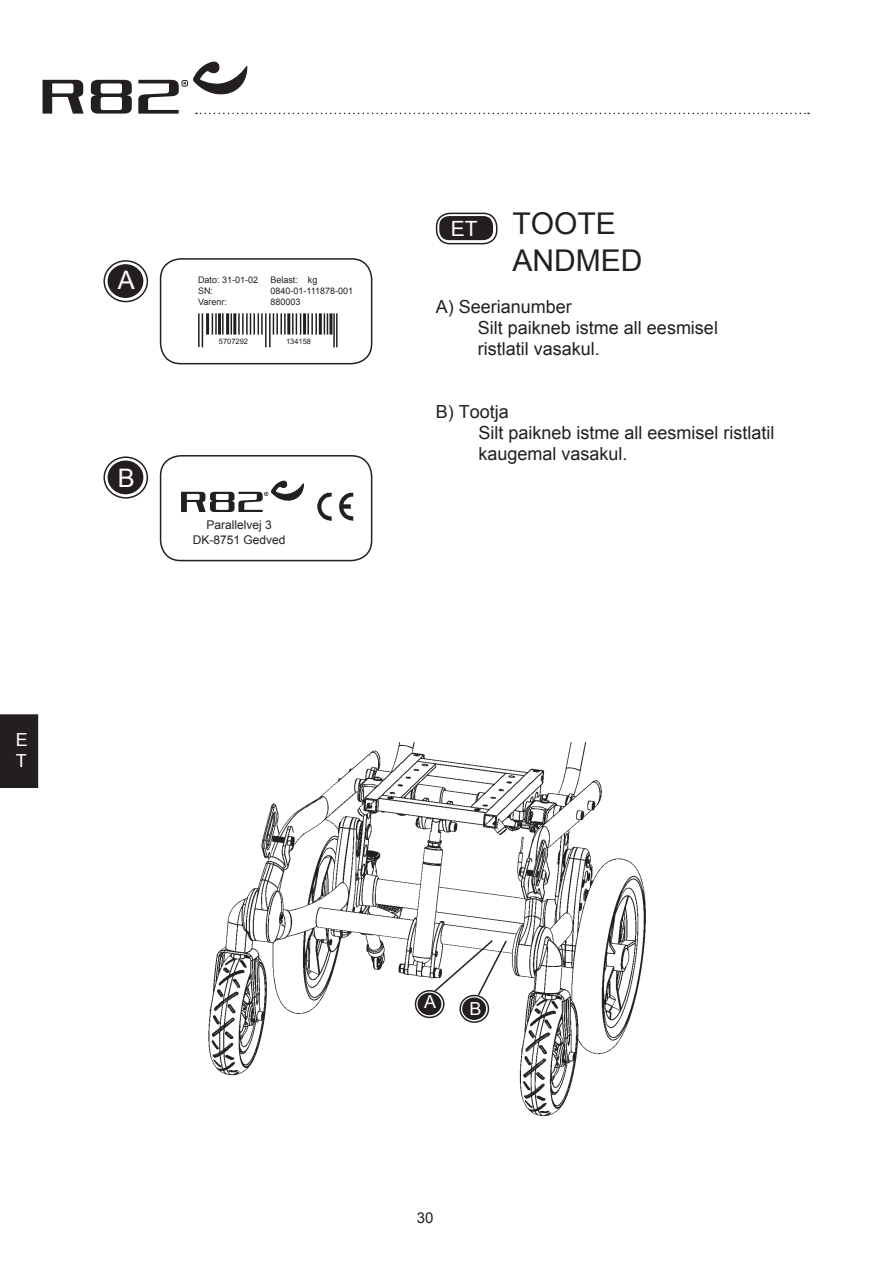
<style>
.page{position:relative;width:893px;height:1263px;background:#fff}
.page>*{position:absolute;margin:0;border:0;box-sizing:border-box;transform-origin:0 0}
.Overskrift{font:30px/36px "Arial";color:#231f20}
.t1{font:25.5px "Arial";color:#fff}
.Landemærke{font:21px "Arial";color:#fff}
.Advarselstekst{font:18px/21px "Arial";color:#231f20}
.Brødtekst{font:18px "Arial";color:#231f20}
.t2{font:18px/21.6px "Arial";color:#fff}
.t3{font:15px "Arial";color:#231f20}
.t4{font:12px "Arial";color:#231f20}
.t5{font:9px "Arial";color:#231f20}
.t6{font:7.5px "Arial";color:#231f20}
</style>
<div class="page">
<svg style="left:43px;top:80px;width:41px;height:34px"></svg>
<svg style="left:91px;top:80px;width:41px;height:34px"></svg>
<svg style="left:138px;top:62px;width:671px;height:52px"></svg>
<div style="left:440px;top:217px;width:52px;height:22px;background:#231f20;border-radius:9px"></div>
<div style="left:439px;top:216px;width:54px;height:24px;border:2px solid #231f20;border-radius:9px"></div>
<div style="left:436px;top:213px;width:61px;height:31px;border:2px solid #231f20;border-radius:14px"></div>
<img style="left:208px;top:743px;width:438px;height:373px">
<div style="left:103px;top:260px;width:45px;height:42px;border:2px solid #231f20;border-radius:50%"></div>
<div style="left:108px;top:265px;width:35px;height:32px;background:#231f20;border-radius:50%"></div>
<div style="left:108px;top:264px;width:35px;height:34px;border:2px solid #231f20;border-radius:50%"></div>
<div style="left:103px;top:456px;width:45px;height:43px;border:2px solid #231f20;border-radius:50%"></div>
<div style="left:108px;top:461px;width:35px;height:32px;background:#231f20;border-radius:50%"></div>
<div style="left:108px;top:460px;width:35px;height:34px;border:2px solid #231f20;border-radius:50%"></div>
<div style="left:160px;top:258px;width:212px;height:106px;border:2px solid #231f20;border-radius:20px"></div>
<hr style="left:198px;top:313px;width:2px;height:34px;background:#231f20">
<hr style="left:202px;top:313px;width:1px;height:34px;background:#231f20">
<hr style="left:206px;top:313px;width:3px;height:22px;background:#231f20">
<svg style="left:212px;top:313px;width:1px;height:22px"></svg>
<hr style="left:215px;top:313px;width:2px;height:22px;background:#231f20">
<hr style="left:218px;top:313px;width:3px;height:22px;background:#231f20">
<hr style="left:222px;top:313px;width:2px;height:22px;background:#231f20">
<hr style="left:226px;top:313px;width:3px;height:22px;background:#231f20">
<svg style="left:231px;top:313px;width:1px;height:22px"></svg>
<hr style="left:233px;top:313px;width:3px;height:22px;background:#231f20">
<hr style="left:238px;top:313px;width:2px;height:22px;background:#231f20">
<hr style="left:242px;top:313px;width:2px;height:22px;background:#231f20">
<hr style="left:246px;top:313px;width:2px;height:22px;background:#231f20">
<svg style="left:250px;top:313px;width:1px;height:22px"></svg>
<hr style="left:253px;top:313px;width:2px;height:22px;background:#231f20">
<svg style="left:258px;top:313px;width:1px;height:22px"></svg>
<hr style="left:261px;top:313px;width:2px;height:22px;background:#231f20">
<hr style="left:265px;top:313px;width:2px;height:34px;background:#231f20">
<hr style="left:269px;top:313px;width:2px;height:34px;background:#231f20">
<svg style="left:273px;top:313px;width:1px;height:22px"></svg>
<hr style="left:276px;top:313px;width:2px;height:22px;background:#231f20">
<hr style="left:280px;top:313px;width:2px;height:22px;background:#231f20">
<hr style="left:284px;top:313px;width:2px;height:22px;background:#231f20">
<hr style="left:287px;top:313px;width:3px;height:22px;background:#231f20">
<hr style="left:292px;top:313px;width:2px;height:22px;background:#231f20">
<svg style="left:296px;top:313px;width:5px;height:22px"></svg>
<hr style="left:303px;top:313px;width:3px;height:22px;background:#231f20">
<hr style="left:307px;top:313px;width:2px;height:22px;background:#231f20">
<hr style="left:311px;top:313px;width:2px;height:22px;background:#231f20">
<hr style="left:315px;top:313px;width:2px;height:22px;background:#231f20">
<hr style="left:319px;top:313px;width:3px;height:22px;background:#231f20">
<svg style="left:324px;top:313px;width:4px;height:22px"></svg>
<hr style="left:333px;top:313px;width:2px;height:34px;background:#231f20">
<hr style="left:336px;top:313px;width:2px;height:34px;background:#231f20">
<hr style="left:329px;top:313px;width:3px;height:22px;background:#231f20">
<div style="left:160px;top:455px;width:212px;height:106px;border:2px solid #231f20;border-radius:20px"></div>
<img style="left:317px;top:492px;width:37px;height:29px">
<svg style="left:181px;top:481px;width:123px;height:31px"></svg>
<div style="left:459px;top:995px;width:30px;height:28px;border:2px solid #231f20;border-radius:50%"></div>
<div style="left:463px;top:998px;width:22px;height:21px;background:#231f20;border-radius:50%"></div>
<div style="left:462px;top:997px;width:24px;height:23px;border:2px solid #231f20;border-radius:50%"></div>
<div style="left:415px;top:990px;width:30px;height:28px;border:2px solid #231f20;border-radius:50%"></div>
<div style="left:418px;top:993px;width:23px;height:21px;background:#231f20;border-radius:50%"></div>
<div style="left:418px;top:993px;width:23px;height:22px;border:2px solid #231f20;border-radius:50%"></div>
<svg style="left:433px;top:938px;width:75px;height:59px"></svg>
<div style="left:0;top:714px;width:38px;height:74px;background:#231f20"></div>
<p class="t2" style="left:16px;top:728px;width:14px">E<br>T</p>
<p class="t1" style="left:118px;top:263px;width:19px">A</p>
<p class="t1" style="left:118px;top:460px;width:19px">B</p>
<p class="t5" style="left:198px;top:274px;width:62px">Dato: 31-01-02</p>
<p class="t5" style="left:270px;top:274px;width:49px">Belast: kg</p>
<p class="t5" style="left:198px;top:285px;width:17px">SN:</p>
<p class="t5" style="left:270px;top:285px;width:84px">0840-01-111878-001</p>
<p class="t5" style="left:198px;top:295px;width:30px">Varenr:</p>
<p class="t5" style="left:270px;top:295px;width:32px">880003</p>
<p class="t6" style="left:219px;top:336px;width:31px">5707292</p>
<p class="t6" style="left:286px;top:336px;width:27px">134158</p>
<p class="t4" style="left:206px;top:517px;width:67px">Parallelvej 3</p>
<p class="t4" style="left:193px;top:531px;width:94px">DK-8751 Gedved</p>
<p class="Overskrift" style="left:512px;top:206px;width:131px">TOOTE<br>ANDMED</p>
<p class="Brødtekst" style="left:436px;top:294px;width:138px">A) Seerianumber</p>
<p class="Advarselstekst" style="left:478px;top:317px;width:242px">Silt paikneb istme all eesmisel ristlatil vasakul.</p>
<p class="Landemærke" style="left:451px;top:214px;width:28px">ET</p>
<p class="Brødtekst" style="left:436px;top:399px;width:75px">B) Tootja</p>
<p class="Advarselstekst" style="left:478px;top:422px;width:298px">Silt paikneb istme all eesmisel ristlatil kaugemal vasakul.</p>
<p class="t2" style="left:424px;top:991px;width:14px">A</p>
<p class="t2" style="left:470px;top:998px;width:14px">B</p>
<p class="t3" style="left:417px;top:1207px;width:18px">30</p>
</div>
